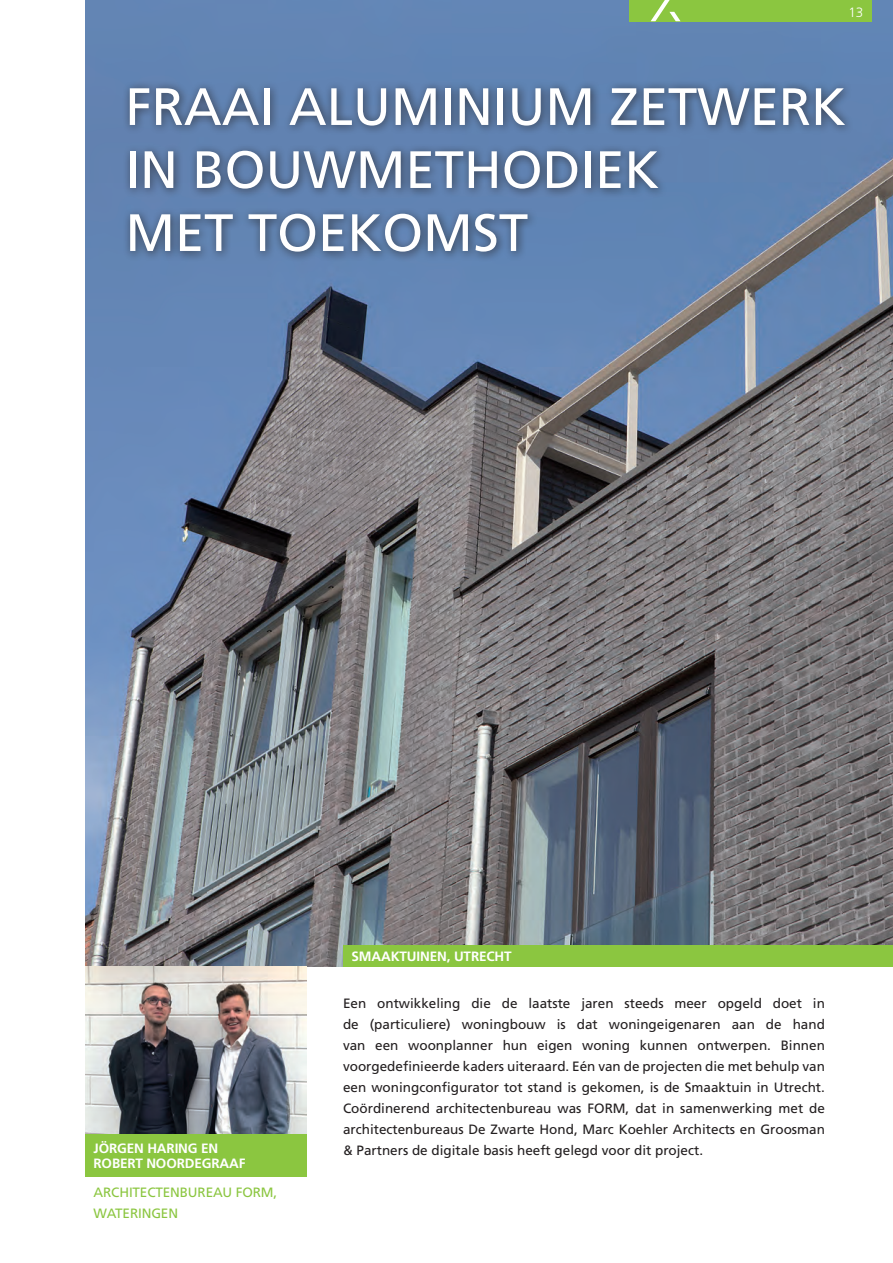
<style>
.page{position:relative;width:893px;height:1263px;background:#fff}
.page>*{position:absolute;margin:0;border:0;box-sizing:border-box;transform-origin:0 0}
.t1{font:52.5px/63px "Frutiger LT Std";color:#fff}
.t2{font:13.5px/21px "Frutiger LT Std";color:#231f20;text-align:justify}
.t3{font:700 13.5px/15px "Frutiger LT Std";letter-spacing:-.01em;color:#fff}
.t4{font:13.5px/21px "Frutiger LT Std";letter-spacing:-.01em;color:#8bc640}
.t5{font:300 13.5px "Frutiger LT Std";color:#fff}
</style>
<div class="page">
<img style="left:85px;top:0;width:808px;height:966px">
<div style="left:629px;top:0;width:243px;height:21px;background:#8bc640"></div>
<svg style="left:651px;top:0;width:29px;height:21px"></svg>
<img style="left:85px;top:966px;width:221px;height:168px">
<div style="left:343px;top:945px;width:550px;height:21px;background:#8bc640"></div>
<div style="left:85px;top:1134px;width:221px;height:42px;background:#8bc640"></div>
<div style="left:122px;top:80px;width:732px;height:182px;background:#231f20;opacity:.7"></div>
<p class="t5" style="left:848px;top:5px;width:16px">13</p>
<h1 class="t1" style="left:125px;top:75px;width:722px">FRAAI ALUMINIUM ZETWERK<br>IN BOUWMETHODIEK<br>MET TOEKOMST</h1>
<p class="t3" style="left:94px;top:1141px;width:153px">JÖRGEN HARING EN<br>ROBERT NOORDEGRAAF</p>
<p class="t4" style="left:94px;top:1182px;width:185px">ARCHITECTENBUREAU FORM,<br>WATERINGEN</p>
<p class="t3" style="left:351px;top:949px;width:162px">SMAAKTUINEN, UTRECHT</p>
<p class="t2" style="left:343px;top:993px;width:483px">Een ontwikkeling die de laatste jaren steeds meer opgeld doet in de (particuliere) woningbouw is dat woningeigenaren aan de hand van een woonplanner hun eigen woning kunnen ontwerpen. Binnen voorgedefinieerde kaders uiteraard. Eén van de projecten die met behulp van een woningconfigurator tot stand is gekomen, is de Smaaktuin in Utrecht.<br>Coördinerend architectenbureau was FORM, dat in samenwerking met de architectenbureaus De Zwarte Hond, Marc Koehler Architects en Groosman &amp; Partners de digitale basis heeft gelegd voor dit project.</p>
</div>
